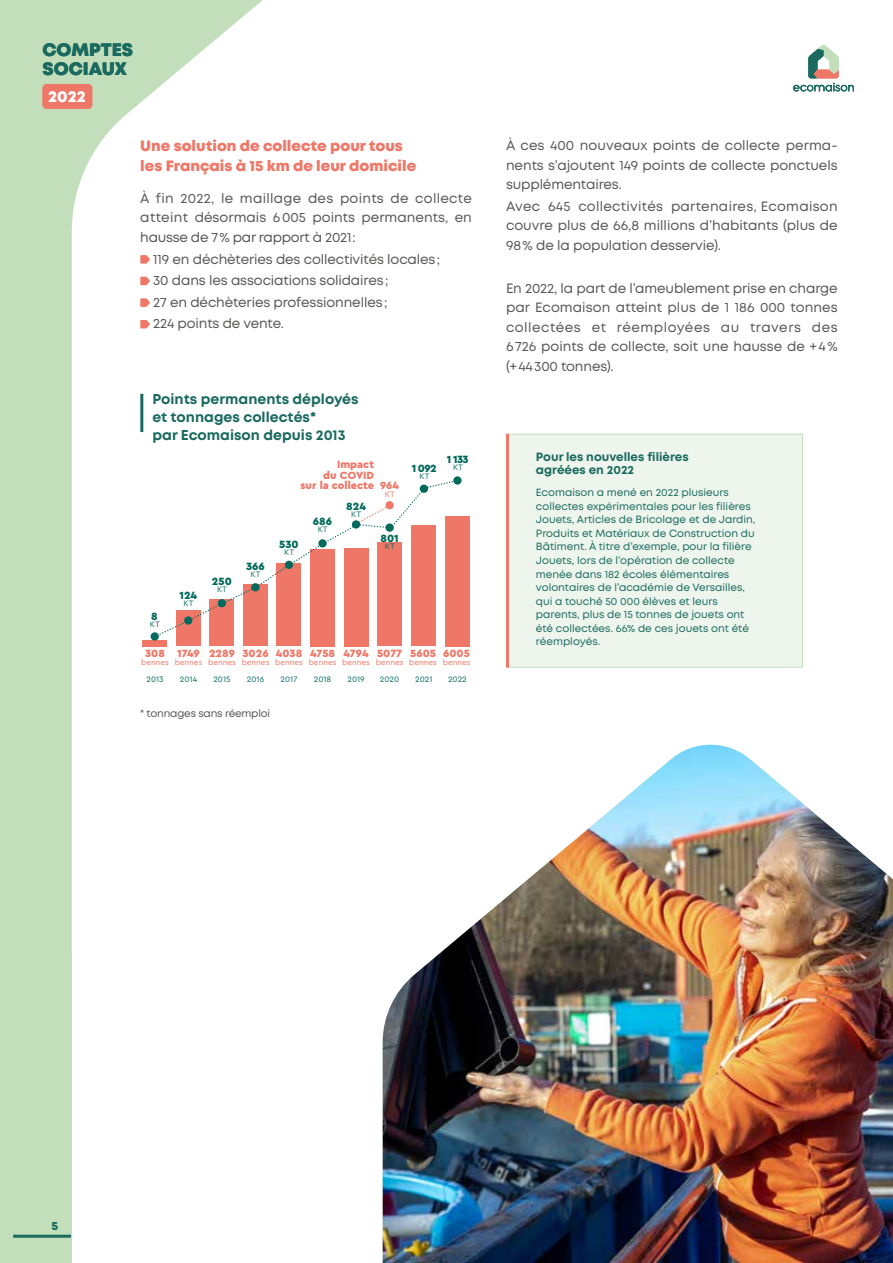
<style>
.page{position:relative;width:893px;height:1263px;background:#c2deba}
.page>*{position:absolute;margin:0;border:0;box-sizing:border-box;transform-origin:0 0}
.t1{font:800 18px/19.5px "Mont";color:#1a6a5f}
.t2{font:800 15.9px "Mont";color:#fff}
.t3{font:800 15px/19.5px "Mont";color:#ee7767}
.t4{font:700 14.25px/18px "Mont";color:#1a6a5f}
.t5{font:13.5px/19.5px "Mont";letter-spacing:-.01em;color:#575756;text-align:justify}
.t6{font:700 12px/13.5px "Mont";color:#1a6a5f}
.t7{font:800 12px "Mont";color:#1a6a5f}
.t8{font:900 10.95px/10.5px "Cera Pro";color:#ee7767;text-align:right}
.t9{font:900 10.95px "Cera Pro";color:#00695b}
.t10{font:10.5px/13.5px "Mont";color:#1a6a5f}
.t11{font:10.5px "Mont";letter-spacing:-.02em;color:#575756}
.t12{font:8.25px "Cera Pro";color:#ee7767}
.t13{font:8.25px "Cera Pro";color:#00695b}
</style>
<div class="page">
<div style="left:72px;top:0;width:821px;height:908px;background:#fff"></div>
<hr style="left:13px;top:1235px;width:58px;height:3px;background:#1a6a5f">
<div style="left:72px;top:908px;width:821px;height:355px;background:#fff"></div>
<div style="left:43px;top:84px;width:49px;height:25px;background:#ee7767;border-radius:4px"></div>
<svg style="left:793px;top:45px;width:61px;height:47px;background:#ced7d1"></svg>
<div style="left:142px;top:640px;width:25px;height:6px;background:#ee7767"></div>
<div style="left:176px;top:610px;width:25px;height:36px;background:#ee7767"></div>
<div style="left:209px;top:599px;width:25px;height:47px;background:#ee7767"></div>
<div style="left:243px;top:584px;width:25px;height:62px;background:#ee7767"></div>
<div style="left:277px;top:564px;width:24px;height:82px;background:#ee7767"></div>
<div style="left:310px;top:549px;width:25px;height:97px;background:#ee7767"></div>
<div style="left:344px;top:548px;width:24px;height:98px;background:#ee7767"></div>
<div style="left:377px;top:542px;width:25px;height:104px;background:#ee7767"></div>
<div style="left:412px;top:526px;width:24px;height:120px;background:#ee7767"></div>
<div style="left:445px;top:516px;width:25px;height:130px;background:#ee7767"></div>
<svg style="left:155px;top:479px;width:304px;height:158px"></svg>
<div style="left:151px;top:632px;width:8px;height:8px;background:#00695b;border-radius:50%"></div>
<div style="left:184px;top:616px;width:8px;height:9px;background:#00695b;border-radius:50%"></div>
<div style="left:218px;top:599px;width:8px;height:8px;background:#00695b;border-radius:50%"></div>
<div style="left:251px;top:583px;width:9px;height:8px;background:#00695b;border-radius:50%"></div>
<div style="left:285px;top:561px;width:8px;height:8px;background:#00695b;border-radius:50%"></div>
<div style="left:318px;top:539px;width:9px;height:8px;background:#00695b;border-radius:50%"></div>
<div style="left:352px;top:520px;width:8px;height:9px;background:#00695b;border-radius:50%"></div>
<div style="left:385px;top:501px;width:9px;height:8px;background:#ee7767;border-radius:50%"></div>
<div style="left:385px;top:523px;width:9px;height:9px;background:#00695b;border-radius:50%"></div>
<div style="left:420px;top:485px;width:8px;height:8px;background:#00695b;border-radius:50%"></div>
<div style="left:453px;top:476px;width:9px;height:9px;background:#00695b;border-radius:50%"></div>
<hr style="left:140px;top:394px;width:3px;height:38px;background:#1a6a5f">
<div style="left:507px;top:434px;width:296px;height:233px;background:#edf5ec;border:1px solid #c2deba"></div>
<hr style="left:506px;top:434px;width:3px;height:233px;background:#ee7767">
<svg style="left:140px;top:255px;width:10px;height:9px"></svg>
<svg style="left:140px;top:277px;width:10px;height:8px"></svg>
<svg style="left:140px;top:298px;width:10px;height:9px"></svg>
<svg style="left:140px;top:320px;width:10px;height:8px"></svg>
<img style="left:383px;top:745px;width:510px;height:518px">
<h1 class="t1" style="left:43px;top:40px;width:92px">COMPTES<br>SOCIAUX</h1>
<p class="t2" style="left:48px;top:86px;width:39px">2022</p>
<p class="t3" style="left:140px;top:136px;width:277px">Une solution de collecte pour tous les Français à 15 km de leur domicile</p>
<p class="t5" style="left:140px;top:189px;width:333px">À fin 2022, le maillage des points de collecte atteint désormais 6005 points permanents, en hausse de 7% par rapport à 2021:</p>
<p class="t5" style="left:153px;top:248px;width:289px;line-height:21.6px;text-align:left">119 en déchèteries des collectivités locales; 30 dans les associations solidaires;<br>27 en déchèteries professionnelles;<br>224 points de vente.</p>
<p class="t4" style="left:152px;top:390px;width:208px">Points permanents déployés et tonnages collectés*<br>par Ecomaison depuis 2013</p>
<p class="t8" style="left:301px;top:459px;width:75px">Impact<br>du COVID<br>sur la collecte</p>
<p class="t8" style="left:380px;top:480px;width:21px">964</p>
<p class="t12" style="left:385px;top:488px;width:11px">KT</p>
<p class="t9" style="left:151px;top:609px;width:8px">8</p>
<p class="t13" style="left:150px;top:619px;width:11px">KT</p>
<p class="t9" style="left:179px;top:588px;width:19px">124</p>
<p class="t13" style="left:183px;top:598px;width:11px">KT</p>
<p class="t9" style="left:212px;top:574px;width:21px">250</p>
<p class="t13" style="left:217px;top:584px;width:11px">KT</p>
<p class="t9" style="left:246px;top:559px;width:20px">366</p>
<p class="t13" style="left:251px;top:569px;width:11px">KT</p>
<p class="t9" style="left:279px;top:537px;width:21px">530</p>
<p class="t13" style="left:284px;top:547px;width:11px">KT</p>
<p class="t9" style="left:313px;top:514px;width:21px">686</p>
<p class="t13" style="left:318px;top:524px;width:11px">KT</p>
<p class="t9" style="left:346px;top:499px;width:21px">824</p>
<p class="t13" style="left:351px;top:509px;width:11px">KT</p>
<p class="t9" style="left:380px;top:531px;width:20px">801</p>
<p class="t13" style="left:385px;top:540px;width:11px">KT</p>
<p class="t9" style="left:412px;top:460px;width:26px">1 092</p>
<p class="t13" style="left:420px;top:470px;width:11px">KT</p>
<p class="t9" style="left:447px;top:452px;width:23px">1 133</p>
<p class="t13" style="left:453px;top:462px;width:11px">KT</p>
<p class="t8" style="left:145px;top:647px;width:21px">308</p>
<p class="t12" style="left:141px;top:657px;width:29px">bennes</p>
<p class="t8" style="left:177px;top:647px;width:24px">1749</p>
<p class="t12" style="left:175px;top:657px;width:29px">bennes</p>
<p class="t8" style="left:209px;top:647px;width:28px">2289</p>
<p class="t12" style="left:208px;top:657px;width:29px">bennes</p>
<p class="t8" style="left:242px;top:647px;width:28px">3026</p>
<p class="t12" style="left:242px;top:657px;width:29px">bennes</p>
<p class="t8" style="left:276px;top:647px;width:28px">4038</p>
<p class="t12" style="left:275px;top:657px;width:29px">bennes</p>
<p class="t8" style="left:310px;top:647px;width:27px">4758</p>
<p class="t12" style="left:309px;top:657px;width:29px">bennes</p>
<p class="t8" style="left:344px;top:647px;width:27px">4794</p>
<p class="t12" style="left:342px;top:657px;width:29px">bennes</p>
<p class="t8" style="left:377px;top:647px;width:27px">5077</p>
<p class="t12" style="left:376px;top:657px;width:29px">bennes</p>
<p class="t8" style="left:410px;top:647px;width:27px">5605</p>
<p class="t12" style="left:409px;top:657px;width:29px">bennes</p>
<p class="t8" style="left:443px;top:647px;width:28px">6005</p>
<p class="t12" style="left:443px;top:657px;width:29px">bennes</p>
<p class="t13" style="left:146px;top:673px;width:19px">2013</p>
<p class="t13" style="left:180px;top:673px;width:19px">2014</p>
<p class="t13" style="left:213px;top:673px;width:19px">2015</p>
<p class="t13" style="left:247px;top:673px;width:19px">2016</p>
<p class="t13" style="left:281px;top:673px;width:18px">2017</p>
<p class="t13" style="left:314px;top:673px;width:19px">2018</p>
<p class="t13" style="left:347px;top:673px;width:19px">2019</p>
<p class="t13" style="left:380px;top:673px;width:21px">2020</p>
<p class="t13" style="left:415px;top:673px;width:19px">2021</p>
<p class="t13" style="left:448px;top:673px;width:20px">2022</p>
<p class="t11" style="left:140px;top:706px;width:131px">* tonnages sans réemploi</p>
<p class="t5" style="left:506px;top:136px;width:333px">À ces 400 nouveaux points de collecte perma&shy;nents s’ajoutent 149 points de collecte ponctuels supplémentaires.</p>
<p class="t5" style="left:506px;top:196px;width:333px">Avec 645 collectivités partenaires, Ecomaison couvre plus de 66,8 millions d’habitants (plus de 98% de la population desservie).</p>
<p class="t5" style="left:506px;top:279px;width:333px">En 2022, la part de l’ameublement prise en charge par Ecomaison atteint plus de 1 186 000 tonnes collectées et réemployées au travers des 6726 points de collecte, soit une hausse de +4% (+44300 tonnes).</p>
<p class="t6" style="left:536px;top:450px;width:154px">Pour les nouvelles filières agréées en 2022</p>
<p class="t10" style="left:536px;top:486px;width:221px">Ecomaison a mené en 2022 plusieurs collectes expérimentales pour les filières Jouets, Articles de Bricolage et de Jardin, Produits et Matériaux de Construction du Bâtiment. À titre d’exemple, pour la filière Jouets, lors de l’opération de collecte menée dans 182 écoles élémentaires volontaires de l’académie de Versailles, qui a touché 50 000 élèves et leurs parents, plus de 15 tonnes de jouets ont été collectées. 66% de ces jouets ont été réemployés.</p>
<p class="t7" style="left:51px;top:1218px;width:8px">5</p>
</div>
